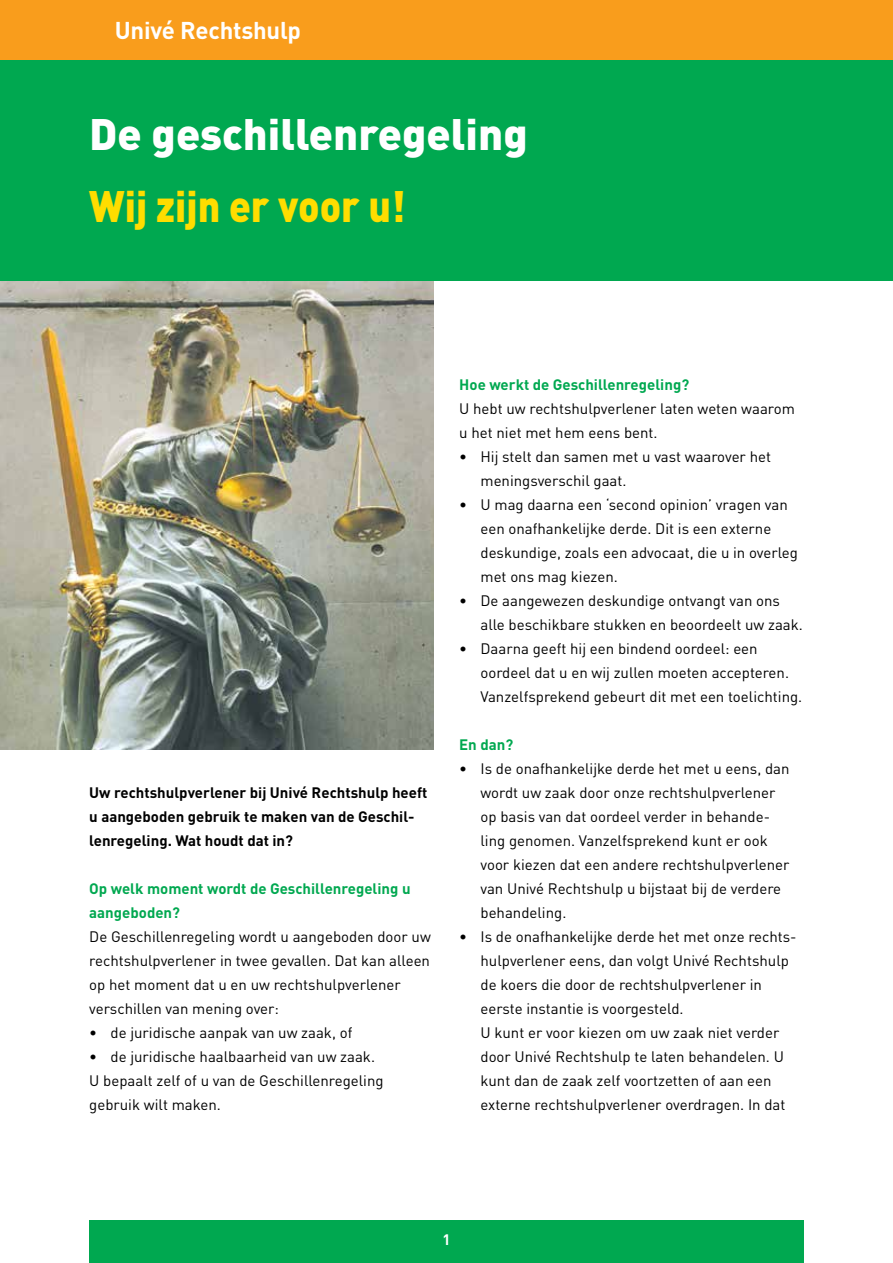
<style>
.page{position:relative;width:893px;height:1263px;background:#fff}
.page>*{position:absolute;margin:0;border:0;box-sizing:border-box;transform-origin:0 0}
.t1{font:900 43.5px "DIN Pro";color:#fff}
.t2{font:900 43.5px "DIN Pro";color:#fd0;scale:.9 1}
.t3{font:700 24px "DIN Pro";letter-spacing:-.01em;color:#fff}
.t4{font:15px/24px "DIN Pro";color:#000}
.t5{font:700 15px/24px "DIN Pro";color:#000}
.t6{font:700 15px/24px "DIN Pro";color:#00a850}
.t7{font:700 15px "DIN Pro";color:#fff}
</style>
<div class="page">
<img style="left:0;top:281px;width:434px;height:468px">
<div style="left:0;top:0;width:893px;height:281px;background:#00a850"></div>
<div style="left:0;top:0;width:893px;height:60px;background:#f99d1c"></div>
<div style="left:89px;top:1220px;width:715px;height:43px;background:#00a850"></div>
<h2 class="t3" style="left:115px;top:14px;width:188px">Univé Rechtshulp</h2>
<h1 class="t1" style="left:89px;top:105px;width:440px">De geschillenregeling</h1>
<h1 class="t2" style="left:89px;top:177px;width:353px">Wij zijn er voor u!</h1>
<p class="t5" style="left:89px;top:780px;width:340px">Uw rechtshulpverlener bij Univé Rechtshulp heeft u aangeboden gebruik te maken van de Geschil&shy;lenregeling. Wat houdt dat in?</p>
<p class="t6" style="left:89px;top:876px;width:323px">Op welk moment wordt de Geschillenregeling u aangeboden?</p>
<p class="t4" style="left:89px;top:924px;width:343px">De Geschillenregeling wordt u aangeboden door uw rechtshulpverlener in twee gevallen. Dat kan alleen op het moment dat u en uw rechtshulpverlener verschillen van mening over:</p>
<p class="t4" style="left:89px;top:1020px;width:265px">• de juridische aanpak van uw zaak, of</p>
<p class="t4" style="left:89px;top:1044px;width:296px">• de juridische haalbaarheid van uw zaak.<br>U bepaalt zelf of u van de Geschillenregeling gebruik wilt maken.</p>
<p class="t6" style="left:459px;top:372px;width:231px">Hoe werkt de Geschillenregeling?</p>
<p class="t4" style="left:459px;top:396px;width:337px">U hebt uw rechtshulpverlener laten weten waarom u het niet met hem eens bent.</p>
<p class="t4" style="left:480px;top:444px;width:292px;text-indent:-21px">• Hij stelt dan samen met u vast waarover het meningsverschil gaat.</p>
<p class="t4" style="left:480px;top:492px;width:319px;text-indent:-21px">• U mag daarna een ‘second opinion’ vragen van een onafhankelijke derde. Dit is een externe deskundige, zoals een advocaat, die u in overleg met ons mag kiezen.</p>
<p class="t4" style="left:480px;top:588px;width:324px;text-indent:-21px">• De aangewezen deskundige ontvangt van ons alle beschikbare stukken en beoordeelt uw zaak.</p>
<p class="t4" style="left:480px;top:636px;width:323px;text-indent:-21px">• Daarna geeft hij een bindend oordeel: een oordeel dat u en wij zullen moeten accepteren.<br>Vanzelfsprekend gebeurt dit met een toelichting.</p>
<p class="t6" style="left:459px;top:732px;width:56px">En dan?</p>
<p class="t4" style="left:480px;top:756px;width:311px;text-indent:-21px">• Is de onafhankelijke derde het met u eens, dan wordt uw zaak door onze rechtshulpverlener op basis van dat oordeel verder in behande&shy;ling genomen. Vanzelfsprekend kunt er ook voor kiezen dat een andere rechtshulpverlener van Univé Rechtshulp u bijstaat bij de verdere behandeling.</p>
<p class="t4" style="left:480px;top:924px;width:318px;text-indent:-21px">• Is de onafhankelijke derde het met onze rechts&shy;hulpverlener eens, dan volgt Univé Rechtshulp de koers die door de rechtshulpverlener in eerste instantie is voorgesteld.<br>U kunt er voor kiezen om uw zaak niet verder door Univé Rechtshulp te laten behandelen. U kunt dan de zaak zelf voortzetten of aan een externe rechtshulpverlener overdragen. In dat</p>
<p class="t7" style="left:442px;top:1229px;width:10px">1</p>
</div>
